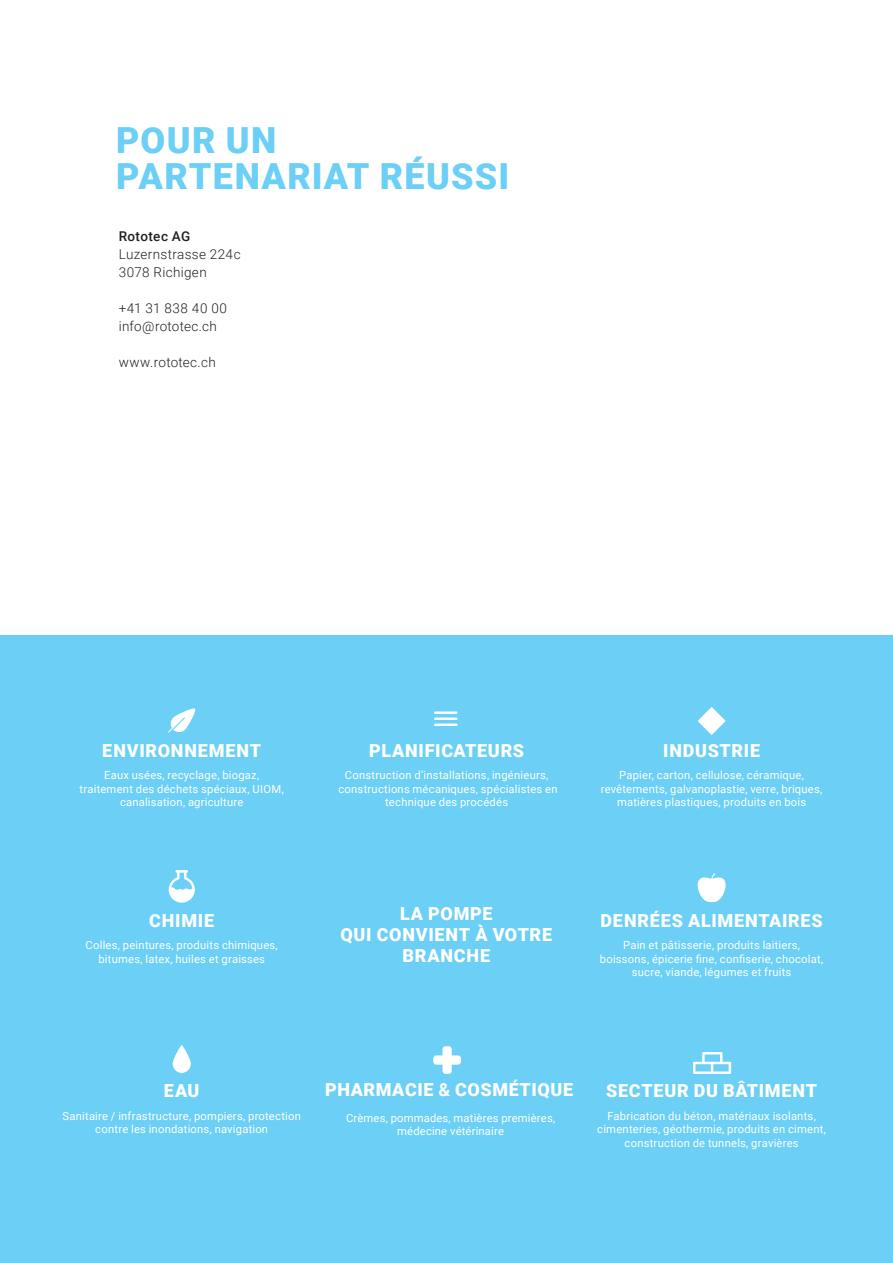
<style>
.page{position:relative;width:893px;height:1263px;background:#fff}
.page>*{position:absolute;margin:0;border:0;box-sizing:border-box;transform-origin:0 0}
.t1{font:900 36px/36px "Roboto";letter-spacing:.035em;color:#6bcff6}
.t2{font:900 18px/21px "Roboto";letter-spacing:.04em;color:#fff;text-align:center}
.t3{font:300 13.5px/18px "Roboto";letter-spacing:.025em;color:#231f20}
.t4{font:500 13.5px "Roboto";letter-spacing:.03em;color:#231f20}
.t5{font:11.25px/13.5px "Roboto";letter-spacing:.015em;color:#fff;text-align:center}
.s1{font-weight:700}
</style>
<div class="page">
<div style="left:0;top:635px;width:893px;height:628px;background:#6bcff6"></div>
<svg style="left:697px;top:873px;width:29px;height:29px"></svg>
<svg style="left:693px;top:1052px;width:38px;height:22px"></svg>
<svg style="left:698px;top:707px;width:27px;height:28px"></svg>
<svg style="left:168px;top:708px;width:28px;height:25px"></svg>
<svg style="left:433px;top:1046px;width:28px;height:28px"></svg>
<svg style="left:169px;top:870px;width:26px;height:33px"></svg>
<svg style="left:173px;top:1045px;width:18px;height:28px"></svg>
<hr style="left:434px;top:723px;width:24px;height:3px;background:#fff">
<hr style="left:434px;top:717px;width:24px;height:3px;background:#fff">
<hr style="left:434px;top:711px;width:24px;height:3px;background:#fff">
<h1 class="t1" style="left:116px;top:121px;width:395px">POUR UN<br>PARTENARIAT RÉUSSI</h1>
<p class="t4" style="left:119px;top:227px;width:73px">Rototec AG</p>
<p class="t3" style="left:119px;top:245px;width:123px">Luzernstrasse 224c<br>3078 Richigen</p>
<p class="t3" style="left:119px;top:299px;width:110px">+41 31 838 40 00 info@rototec.ch</p>
<p class="t3" style="left:119px;top:353px;width:99px">www.rototec.ch</p>
<h2 class="t2" style="left:102px;top:739px;width:160px">ENVIRONNEMENT</h2>
<p class="t5" style="left:80px;top:768px;width:206px">Eaux usées, recyclage, biogaz, traitement des déchets spéciaux, UIOM, canalisation, agriculture</p>
<h2 class="t2" style="left:149px;top:909px;width:66px">CHIMIE</h2>
<p class="t5" style="left:86px;top:938px;width:194px">Colles, peintures, produits chimiques, bitumes, latex, huiles et graisses</p>
<h2 class="t2" style="left:369px;top:739px;width:156px">PLANIFICATEURS</h2>
<p class="t5" style="left:338px;top:768px;width:221px">Construction d’installations, ingénieurs, constructions mécaniques, spécialistes en technique des procédés</p>
<h2 class="t2" style="left:663px;top:739px;width:98px">INDUSTRIE</h2>
<p class="t5" style="left:601px;top:768px;width:223px">Papier, carton, cellulose, céramique, revêtements, galvanoplastie, verre, briques, matières plastiques, produits en bois</p>
<h2 class="t2" style="left:340px;top:903px;width:213px">LA POMPE<br>QUI CONVIENT À VOTRE<br>BRANCHE</h2>
<h2 class="t2" style="left:601px;top:909px;width:224px">DENRÉES ALIMENTAIRES</h2>
<p class="t5" style="left:600px;top:938px;width:225px">Pain et pâtisserie, produits laitiers, boissons, épicerie fine, confiserie, chocolat, sucre, viande, légumes et fruits</p>
<h2 class="t2" style="left:164px;top:1079px;width:37px">EAU</h2>
<p class="t5" style="left:63px;top:1108px;width:240px">Sanitaire / infrastructure, pompiers, protection contre les inondations, navigation</p>
<h2 class="t2" style="left:325px;top:1078px;width:249px">PHARMACIE <span class="s1">&amp;</span> COSMÉTIQUE</h2>
<p class="t5" style="left:346px;top:1110px;width:211px">Crèmes, pommades, matières premières, médecine vétérinaire</p>
<h2 class="t2" style="left:606px;top:1079px;width:212px">SECTEUR DU BÂTIMENT</h2>
<p class="t5" style="left:597px;top:1108px;width:230px">Fabrication du béton, matériaux isolants, cimenteries, géothermie, produits en ciment, construction de tunnels, gravières</p>
</div>
